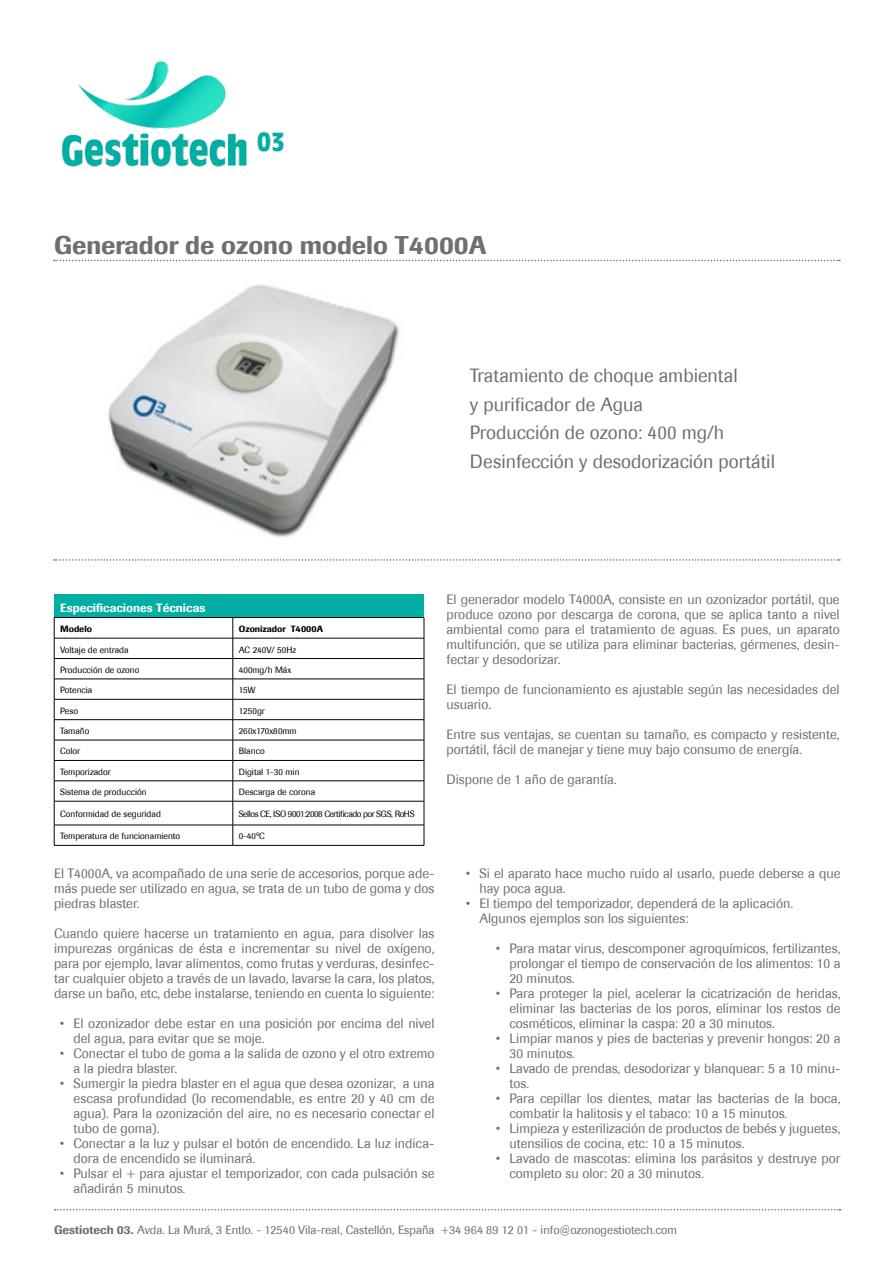
<style>
.page{position:relative;width:893px;height:1263px;background:#fff}
.page>*{position:absolute;margin:0;border:0;box-sizing:border-box;transform-origin:0 0}
.t1{font:500 25.5px "Imago";color:#706f6f}
.t2{font:19.05px/28.7px "Imago";color:#706f6f}
.t3{font:13.5px/15px "Imago";color:#706f6f}
.t4{font:12px "Imago";color:#706f6f}
.t5{font:500 12px "Imago";color:#fff}
.t6{font:9px "Imago";color:#000}
.t7{font:9px "Imago";letter-spacing:-.05em;color:#000}
.t8{font:500 9px "Imago";color:#000}
.s1{font-weight:500}
</style>
<div class="page">
<img style="left:61px;top:61px;width:223px;height:106px">
<img style="left:108px;top:284px;width:292px;height:254px">
<svg style="left:54px;top:260px;width:786px;height:1px"></svg>
<svg style="left:54px;top:559px;width:786px;height:2px"></svg>
<div style="left:54px;top:594px;width:370px;height:23px;background:#01aea3"></div>
<hr style="left:54px;top:617px;width:179px;height:1px;background:#000">
<hr style="left:233px;top:617px;width:191px;height:1px;background:#000">
<hr style="left:54px;top:638px;width:179px;height:1px;background:#000">
<hr style="left:233px;top:638px;width:191px;height:1px;background:#000">
<hr style="left:54px;top:658px;width:179px;height:1px;background:#000">
<hr style="left:233px;top:658px;width:191px;height:1px;background:#000">
<hr style="left:54px;top:679px;width:179px;height:1px;background:#000">
<hr style="left:233px;top:679px;width:191px;height:1px;background:#000">
<hr style="left:54px;top:699px;width:179px;height:1px;background:#000">
<hr style="left:233px;top:699px;width:191px;height:1px;background:#000">
<hr style="left:54px;top:719px;width:179px;height:1px;background:#000">
<hr style="left:233px;top:719px;width:191px;height:1px;background:#000">
<hr style="left:54px;top:740px;width:179px;height:1px;background:#000">
<hr style="left:233px;top:740px;width:191px;height:1px;background:#000">
<hr style="left:54px;top:760px;width:179px;height:1px;background:#000">
<hr style="left:233px;top:760px;width:191px;height:1px;background:#000">
<hr style="left:54px;top:780px;width:179px;height:1px;background:#000">
<hr style="left:233px;top:780px;width:191px;height:1px;background:#000">
<hr style="left:54px;top:801px;width:179px;height:1px;background:#000">
<hr style="left:233px;top:801px;width:191px;height:1px;background:#000">
<hr style="left:54px;top:825px;width:179px;height:1px;background:#000">
<svg style="left:54px;top:618px;width:1px;height:227px"></svg>
<hr style="left:233px;top:825px;width:191px;height:1px;background:#000">
<svg style="left:233px;top:618px;width:1px;height:227px"></svg>
<svg style="left:424px;top:618px;width:1px;height:227px"></svg>
<hr style="left:54px;top:845px;width:179px;height:1px;background:#000">
<hr style="left:233px;top:845px;width:191px;height:1px;background:#000">
<svg style="left:55px;top:1209px;width:786px;height:1px"></svg>
<h1 class="t1" style="left:54px;top:230px;width:434px">Generador de ozono modelo T4000A</h1>
<h2 class="t2" style="left:470px;top:361px;width:307px">Tratamiento de choque ambiental<br>y purificador de Agua<br>Producción de ozono: 400 mg/h<br>Desinfección y desodorización portátil</h2>
<p class="t5" style="left:60px;top:600px;width:147px">Especificaciones Técnicas</p>
<p class="t8" style="left:60px;top:623px;width:33px">Modelo</p>
<p class="t8" style="left:239px;top:623px;width:86px">Ozonizador T4000A</p>
<p class="t6" style="left:60px;top:644px;width:70px">Voltaje de entrada</p>
<p class="t6" style="left:239px;top:644px;width:59px">AC 240V/ 50Hz</p>
<p class="t6" style="left:60px;top:664px;width:81px">Producción de ozono</p>
<p class="t6" style="left:239px;top:664px;width:54px">400mg/h Máx</p>
<p class="t6" style="left:60px;top:685px;width:34px">Potencia</p>
<p class="t6" style="left:239px;top:685px;width:18px">15W</p>
<p class="t6" style="left:60px;top:705px;width:20px">Peso</p>
<p class="t6" style="left:239px;top:705px;width:28px">1250gr</p>
<p class="t6" style="left:60px;top:726px;width:31px">Tamaño</p>
<p class="t6" style="left:239px;top:726px;width:59px">260x170x80mm</p>
<p class="t6" style="left:60px;top:746px;width:22px">Color</p>
<p class="t6" style="left:239px;top:746px;width:27px">Blanco</p>
<p class="t6" style="left:60px;top:766px;width:52px">Temporizador</p>
<p class="t6" style="left:239px;top:766px;width:62px">Digital 1-30 min</p>
<p class="t6" style="left:60px;top:787px;width:88px">Sistema de producción</p>
<p class="t6" style="left:239px;top:787px;width:78px">Descarga de corona</p>
<p class="t6" style="left:60px;top:809px;width:102px">Conformidad de seguridad</p>
<p class="t7" style="left:239px;top:809px;width:177px">Sellos CE, ISO 9001:2008 Certificado por SGS, RoHS</p>
<p class="t6" style="left:60px;top:831px;width:122px">Temperatura de funcionamiento</p>
<p class="t6" style="left:239px;top:831px;width:28px">0-40ºC</p>
<p class="t3" style="left:54px;top:866px;width:382px;text-align:justify">El T4000A, va acompañado de una serie de accesorios, porque ade&shy;más puede ser utilizado en agua, se trata de un tubo de goma y dos piedras blaster.</p>
<p class="t3" style="left:54px;top:926px;width:382px;text-align:justify">Cuando quiere hacerse un tratamiento en agua, para disolver las impurezas orgánicas de ésta e incrementar su nivel de oxígeno, para por ejemplo, lavar alimentos, como frutas y verduras, desinfec&shy;tar cualquier objeto a través de un lavado, lavarse la cara, los platos, darse un baño, etc, debe instalarse, teniendo en cuenta lo siguiente:</p>
<p class="t3" style="left:73px;top:1016px;width:362px;text-indent:-14px">• El ozonizador debe estar en una posición por encima del nivel del agua, para evitar que se moje.</p>
<p class="t3" style="left:73px;top:1046px;width:362px;text-indent:-14px">• Conectar el tubo de goma a la salida de ozono y el otro extremo a la piedra blaster.</p>
<p class="t3" style="left:73px;top:1076px;width:362px;text-align:justify;text-indent:-14px">• Sumergir la piedra blaster en el agua que desea ozonizar, a una escasa profundidad (lo recomendable, es entre 20 y 40 cm de agua). Para la ozonización del aire, no es necesario conectar el tubo de goma).</p>
<p class="t3" style="left:73px;top:1136px;width:362px;text-indent:-14px">• Conectar a la luz y pulsar el botón de encendido. La luz indica&shy;dora de encendido se iluminará.</p>
<p class="t3" style="left:73px;top:1166px;width:362px;text-indent:-14px">• Pulsar el + para ajustar el temporizador, con cada pulsación se añadirán 5 minutos.</p>
<p class="t3" style="left:446px;top:592px;width:395px;text-align:justify">El generador modelo T4000A, consiste en un ozonizador portátil, que produce ozono por descarga de corona, que se aplica tanto a nivel ambiental como para el tratamiento de aguas. Es pues, un aparato multifunción, que se utiliza para eliminar bacterias, gérmenes, desin&shy;fectar y desodorizar.</p>
<p class="t3" style="left:446px;top:682px;width:395px">El tiempo de funcionamiento es ajustable según las necesidades del usuario.</p>
<p class="t3" style="left:446px;top:727px;width:395px">Entre sus ventajas, se cuentan su tamaño, es compacto y resistente, portátil, fácil de manejar y tiene muy bajo consumo de energía.</p>
<p class="t3" style="left:446px;top:772px;width:172px">Dispone de 1 año de garantía.</p>
<p class="t3" style="left:479px;top:866px;width:362px;text-indent:-14px">• Si el aparato hace mucho ruido al usarlo, puede deberse a que hay poca agua.</p>
<p class="t3" style="left:479px;top:896px;width:315px;text-indent:-14px">• El tiempo del temporizador, dependerá de la aplicación.<br>Algunos ejemplos son los siguientes:</p>
<p class="t3" style="left:509px;top:941px;width:332px;text-align:justify;text-indent:-14px">• Para matar virus, descomponer agroquímicos, fertilizantes, prolongar el tiempo de conservación de los alimentos: 10 a 20 minutos.</p>
<p class="t3" style="left:509px;top:986px;width:332px;text-align:justify;text-indent:-14px">• Para proteger la piel, acelerar la cicatrización de heridas, eliminar las bacterias de los poros, eliminar los restos de cosméticos, eliminar la caspa: 20 a 30 minutos.</p>
<p class="t3" style="left:509px;top:1031px;width:332px;text-indent:-14px">• Limpiar manos y pies de bacterias y prevenir hongos: 20 a<br>30 minutos.</p>
<p class="t3" style="left:509px;top:1061px;width:332px;text-indent:-14px">• Lavado de prendas, desodorizar y blanquear: 5 a 10 minu&shy;tos.</p>
<p class="t3" style="left:509px;top:1091px;width:332px;text-indent:-14px">• Para cepillar los dientes, matar las bacterias de la boca, combatir la halitosis y el tabaco: 10 a 15 minutos.</p>
<p class="t3" style="left:509px;top:1121px;width:332px;text-indent:-14px">• Limpieza y esterilización de productos de bebés y juguetes, utensilios de cocina, etc: 10 a 15 minutos.</p>
<p class="t3" style="left:509px;top:1151px;width:332px;text-indent:-14px">• Lavado de mascotas: elimina los parásitos y destruye por completo su olor: 20 a 30 minutos.</p>
<p class="t4" style="left:54px;top:1223px;width:624px"><span class="s1">Gestiotech 03.</span> Avda. La Murá, 3 Entlo. - 12540 Vila-real, Castellón, España +34 964 89 12 01 - info@ozonogestiotech.com</p>
</div>
